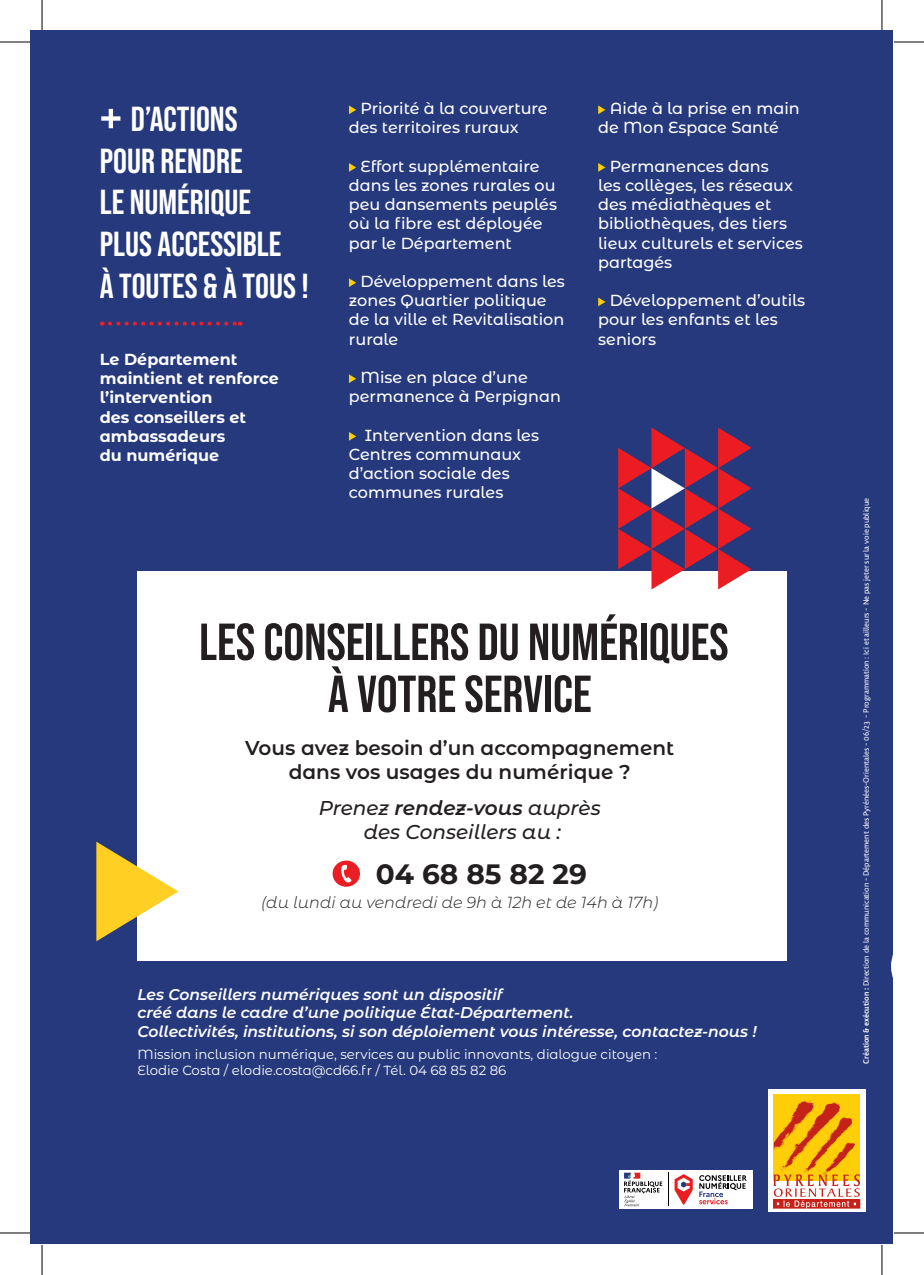
<style>
.page{position:relative;width:924px;height:1275px;background:#fff}
.page>*{position:absolute;margin:0;border:0;box-sizing:border-box;transform-origin:0 0}
.t1{font:700 52px/52px "Bebas Neue Pro";color:#231f20;text-align:center}
.t2{font:700 34.8px/41.6px "Bebas Neue Pro";color:#fff}
.t3{font:700 28px "Montserrat Alternates";color:#231f20}
.t4{font:600 20px/24px "Montserrat Alternates";color:#231f20;text-align:center}
.t5{font:italic 500 20px/24px "Montserrat Alternates";color:#231f20;text-align:center}
.t6{font:500 16px/19.2px "Montserrat Alternates";color:#fff}
.t7{font:700 16px/19.2px "Montserrat Alternates";color:#fff}
.t8{font:italic 300 16px "Montserrat Alternates";color:#231f20}
.t9{font:italic 600 15.6px/18.6px "Montserrat Alternates";color:#fff}
.t10{font:13.4px/16px "Montserrat Alternates";color:#fff}
.t11{font:8px "Lemon Sans Next";color:#fff}
.s1{font-size:55.4px}
.s2{font-weight:600}
.s3{font-weight:500}
</style>
<div class="page">
<div style="left:31px;top:31px;width:861px;height:1213px;background:#26397c"></div>
<svg style="left:891px;top:959px;width:1px;height:15px"></svg>
<svg style="left:349px;top:105px;width:7px;height:9px"></svg>
<svg style="left:349px;top:163px;width:7px;height:9px"></svg>
<svg style="left:349px;top:278px;width:7px;height:9px"></svg>
<svg style="left:349px;top:374px;width:7px;height:9px"></svg>
<svg style="left:349px;top:432px;width:7px;height:9px"></svg>
<svg style="left:598px;top:105px;width:7px;height:9px"></svg>
<svg style="left:598px;top:163px;width:7px;height:9px"></svg>
<svg style="left:598px;top:297px;width:7px;height:9px"></svg>
<div style="left:137px;top:571px;width:649px;height:389px;background:#fff"></div>
<svg style="left:110px;top:322px;width:130px;height:4px"></svg>
<svg style="left:618px;top:428px;width:133px;height:161px"></svg>
<svg style="left:96px;top:841px;width:82px;height:100px"></svg>
<svg style="left:332px;top:860px;width:28px;height:26px"></svg>
<div style="left:767px;top:1089px;width:98px;height:123px;background:#fff"></div>
<div style="left:773px;top:1094px;width:86px;height:86px;background:#fece08"></div>
<svg style="left:773px;top:1100px;width:86px;height:108px"></svg>
<div style="left:619px;top:1170px;width:52px;height:39px;background:#fff"></div>
<hr style="left:668px;top:1172px;width:1px;height:34px;background:#000001">
<svg style="left:624px;top:1172px;width:38px;height:34px"></svg>
<div style="left:671px;top:1170px;width:81px;height:39px;background:#fff"></div>
<svg style="left:674px;top:1174px;width:18px;height:30px"></svg>
<svg style="left:699px;top:1175px;width:47px;height:29px"></svg>
<hr style="left:0;top:42px;width:30px;height:1px;background:#000">
<hr style="left:893px;top:42px;width:30px;height:1px;background:#000">
<hr style="left:0;top:1232px;width:30px;height:1px;background:#000">
<hr style="left:893px;top:1232px;width:30px;height:1px;background:#000">
<hr style="left:42px;top:0;width:1px;height:30px;background:#000">
<hr style="left:42px;top:1245px;width:1px;height:30px;background:#000">
<hr style="left:881px;top:0;width:1px;height:30px;background:#000">
<hr style="left:881px;top:1245px;width:1px;height:30px;background:#000">
<h2 class="t2" style="left:100px;top:98px;width:210px"><span class="s1">+</span> D’ACTIONS<br>POUR RENDRE<br>LE NUMÉRIQUE<br>PLUS ACCESSIBLE<br>À TOUTES &amp; À TOUS !</h2>
<p class="t7" style="left:100px;top:349px;width:181px">Le Département maintient et renforce l’intervention<br>des conseillers et ambassadeurs<br>du numérique</p>
<p class="t6" style="left:349px;top:98px;width:200px;text-indent:12px">Priorité à la couverture des territoires ruraux</p>
<p class="t6" style="left:349px;top:156px;width:209px;text-indent:12px">Effort supplémentaire dans les zones rurales ou peu dansements peuplés où la fibre est déployée par le Département</p>
<p class="t6" style="left:349px;top:271px;width:217px;text-indent:12px">Développement dans les zones Quartier politique de la ville et Revitalisation rurale</p>
<p class="t6" style="left:349px;top:367px;width:213px;text-indent:12px">Mise en place d’une permanence à Perpignan</p>
<p class="t6" style="left:349px;top:425px;width:192px;text-indent:16px">Intervention dans les<br>Centres communaux d’action sociale des communes rurales</p>
<p class="t6" style="left:598px;top:98px;width:203px;text-indent:12px">Aide à la prise en main de Mon Espace Santé</p>
<p class="t6" style="left:598px;top:156px;width:206px;text-indent:12px">Permanences dans<br>les collèges, les réseaux des médiathèques et bibliothèques, des tiers lieux culturels et services partagés</p>
<p class="t6" style="left:598px;top:290px;width:208px;text-indent:12px">Développement d’outils pour les enfants et les seniors</p>
<h1 class="t1" style="left:199px;top:615px;width:530px">LES CONSEILLERS DU NUMÉRIQUES<br>À VOTRE SERVICE</h1>
<p class="t4" style="left:245px;top:735px;width:430px">Vous avez besoin d’un accompagnement dans vos usages du numérique ?</p>
<p class="t5" style="left:318px;top:794px;width:283px">Prenez <span class="s2">rendez-vous</span> auprès des Conseillers au :</p>
<h3 class="t3" style="left:375px;top:853px;width:212px">04 68 85 82 29</h3>
<p class="t8" style="left:261px;top:892px;width:398px">(du lundi au vendredi de 9h à 12h et de 14h à 17h)</p>
<p class="t9" style="left:137px;top:984px;width:620px">Les Conseillers numériques sont un dispositif<br>créé dans le cadre d’une politique État-Département.<br>Collectivités, institutions, si son déploiement vous intéresse, contactez-nous !</p>
<p class="t10" style="left:137px;top:1046px;width:521px">Mission inclusion numérique, services au public innovants, dialogue citoyen :<br>Elodie Costa / elodie.costa@cd66.fr / Tél. 04 68 85 82 86</p>
<p class="t11" style="left:860px;top:1063px;width:567px;rotate:-90deg"><span class="s3">Création &amp; exécution :</span> Direction de la communication - Département des Pyrénées-Orientales - 06/23 - Programmation : Ici et ailleurs - Ne pas jeter sur la voie publique</p>
</div>
